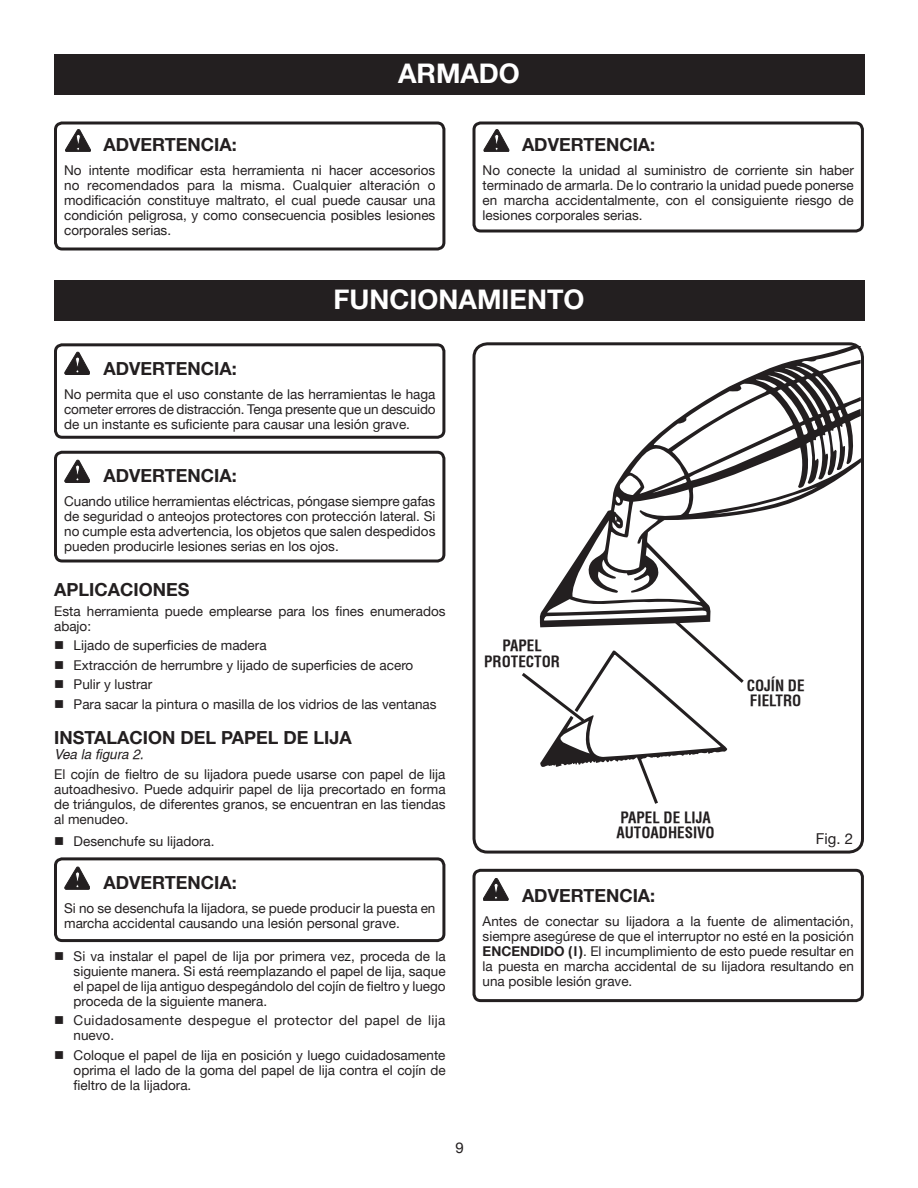
<style>
.page{position:relative;width:918px;height:1188px;background:#fff}
.page>*{position:absolute;margin:0;border:0;box-sizing:border-box;transform-origin:0 0}
.t1{font:700 27px "Helvetica Neue";color:#fff}
.t2{font:700 18px "Helvetica Neue";color:#231f20}
.t3{font:700 condensed 15px/15.8px "Helvetica";color:#231f20}
.t4{font:15px "Helvetica Neue";color:#231f20}
.t5{font:13.5px/15px "Helvetica Neue";color:#231f20;text-align:justify}
.t6{font:13.5px/15px "Helvetica Neue";letter-spacing:.03em;color:#231f20}
.t7{font:italic 13.5px "Helvetica";color:#231f20}
.s1{font-weight:700}
</style>
<div class="page">
<svg style="left:54px;top:121px;width:392px;height:128px"></svg>
<svg style="left:472px;top:121px;width:392px;height:110px"></svg>
<div style="left:54px;top:54px;width:811px;height:40px;background:#231f20"></div>
<svg style="left:65px;top:129px;width:26px;height:23px"></svg>
<svg style="left:484px;top:129px;width:25px;height:23px"></svg>
<div style="left:54px;top:281px;width:811px;height:40px;background:#231f20"></div>
<svg style="left:54px;top:450px;width:392px;height:111px"></svg>
<svg style="left:54px;top:343px;width:392px;height:94px"></svg>
<svg style="left:65px;top:460px;width:25px;height:23px"></svg>
<svg style="left:472px;top:342px;width:392px;height:510px"></svg>
<svg style="left:510px;top:366px;width:335px;height:441px"></svg>
<svg style="left:54px;top:857px;width:392px;height:84px"></svg>
<svg style="left:472px;top:868px;width:392px;height:133px"></svg>
<svg style="left:483px;top:878px;width:25px;height:23px"></svg>
<h1 class="t1" style="left:398px;top:56px;width:123px">ARMADO</h1>
<h2 class="t2" style="left:104px;top:134px;width:135px">ADVERTENCIA:</h2>
<p class="t5" style="left:64px;top:163px;width:373px">No intente modificar esta herramienta ni hacer accesorios no recomendados para la misma. Cualquier alteración o modificación constituye maltrato, el cual puede causar una condición peligrosa, y como consecuencia posibles lesiones corporales serias.</p>
<h2 class="t2" style="left:522px;top:133px;width:135px">ADVERTENCIA:</h2>
<p class="t5" style="left:483px;top:162px;width:373px">No conecte la unidad al suministro de corriente sin haber terminado de armarla. De lo contrario la unidad puede ponerse en marcha accidentalmente, con el consiguiente riesgo de lesiones corporales serias.</p>
<h1 class="t1" style="left:334px;top:283px;width:252px">FUNCIONAMIENTO</h1>
<h2 class="t2" style="left:104px;top:357px;width:135px">ADVERTENCIA:</h2>
<p class="t5" style="left:64px;top:386px;width:373px">No permita que el uso constante de las herramientas le haga cometer errores de distracción. Tenga presente que un descuido de un instante es suficiente para causar una lesión grave.</p>
<h2 class="t2" style="left:104px;top:465px;width:135px">ADVERTENCIA:</h2>
<p class="t5" style="left:64px;top:494px;width:373px">Cuando utilice herramientas eléctricas, póngase siempre gafas de seguridad o anteojos protectores con protección lateral. Si no cumple esta advertencia, los objetos que salen despedidos pueden producirle lesiones serias en los ojos.</p>
<h2 class="t2" style="left:54px;top:579px;width:137px">APLICACIONES</h2>
<p class="t5" style="left:54px;top:603px;width:393px">Esta herramienta puede emplearse para los fines enumerados abajo:</p>
<p class="t5" style="left:54px;top:638px;width:214px">■ Lijado de superficies de madera</p>
<p class="t5" style="left:54px;top:657px;width:361px">■ Extracción de herrumbre y lijado de superficies de acero</p>
<p class="t5" style="left:54px;top:677px;width:100px">■ Pulir y lustrar</p>
<p class="t5" style="left:54px;top:697px;width:384px">■ Para sacar la pintura o masilla de los vidrios de las ventanas</p>
<h2 class="t2" style="left:54px;top:727px;width:299px">INSTALACION DEL PAPEL DE LIJA</h2>
<p class="t7" style="left:54px;top:747px;width:91px">Vea la figura 2.</p>
<p class="t5" style="left:54px;top:766px;width:393px">El cojín de fieltro de su lijadora puede usarse con papel de lija autoadhesivo. Puede adquirir papel de lija precortado en forma de triángulos, de diferentes granos, se encuentran en las tiendas al menudeo.</p>
<p class="t5" style="left:54px;top:834px;width:162px">■ Desenchufe su lijadora.</p>
<h2 class="t2" style="left:104px;top:872px;width:135px">ADVERTENCIA:</h2>
<p class="t5" style="left:64px;top:901px;width:373px">Si no se desenchufa la lijadora, se puede producir la puesta en marcha accidental causando una lesión personal grave.</p>
<p class="t5" style="left:74px;top:948px;width:374px;text-indent:-19px">■ Si va instalar el papel de lija por primera vez, proceda de la siguiente manera. Si está reemplazando el papel de lija, saque el papel de lija antiguo despegándolo del cojín de fieltro y luego proceda de la siguiente manera.</p>
<p class="t6" style="left:74px;top:1013px;width:373px;text-indent:-20px">■ Cuidadosamente despegue el protector del papel de lija nuevo.</p>
<p class="t5" style="left:74px;top:1047px;width:374px;text-indent:-19px">■ Coloque el papel de lija en posición y luego cuidadosamente oprima el lado de la goma del papel de lija contra el cojín de fieltro de la lijadora.</p>
<p class="t3" style="left:484px;top:638px;width:77px;text-align:center">PAPEL<br>PROTECTOR</p>
<p class="t3" style="left:747px;top:677px;width:59px">COJÍN DE<br>FIELTRO</p>
<p class="t3" style="left:616px;top:809px;width:100px">PAPEL DE LIJA<br>AUTOADHESIVO</p>
<p class="t4" style="left:816px;top:829px;width:39px">Fig. 2</p>
<h2 class="t2" style="left:522px;top:885px;width:135px">ADVERTENCIA:</h2>
<p class="t5" style="left:483px;top:914px;width:373px">Antes de conectar su lijadora a la fuente de alimentación, siempre asegúrese de que el interruptor no esté en la posición <span class="s1">ENCENDIDO ( l)</span>. El incumplimiento de esto puede resultar en la puesta en marcha accidental de su lijadora resultando en una posible lesión grave.</p>
<p class="t4" style="left:456px;top:1139px;width:10px">9</p>
</div>
